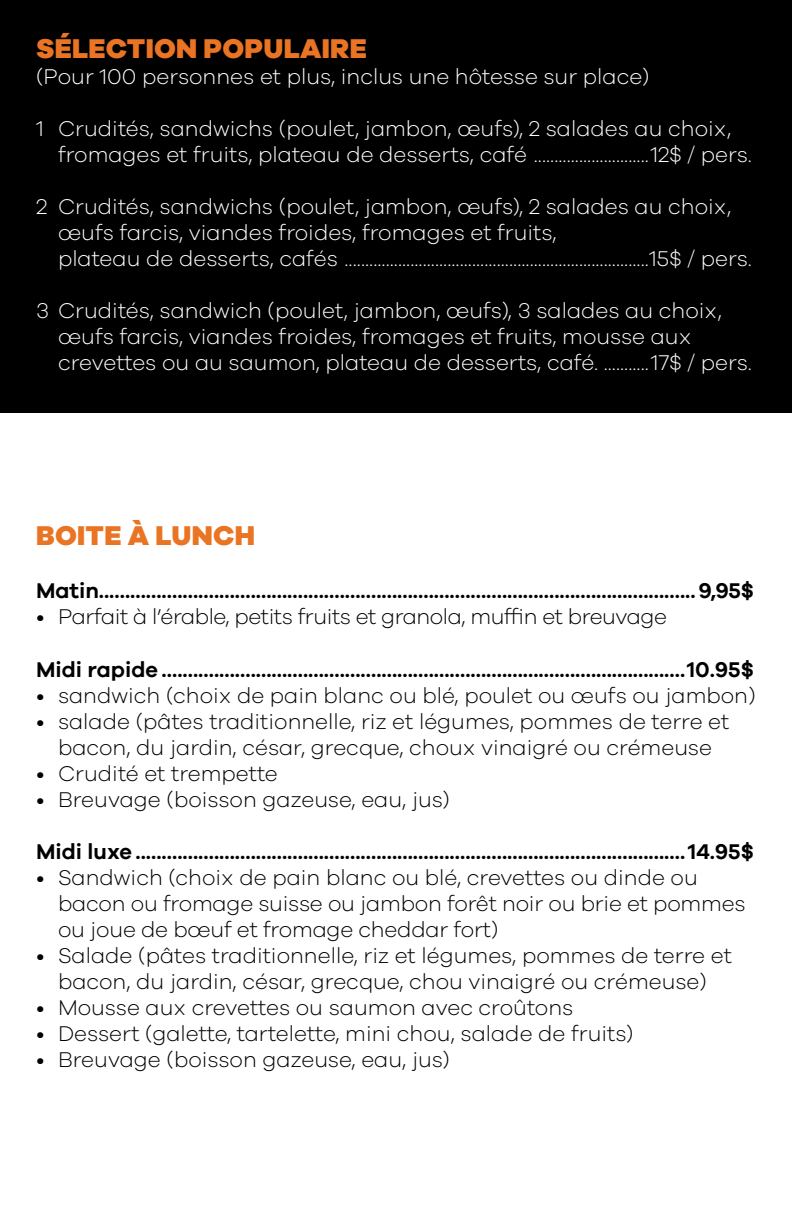
<style>
.page{position:relative;width:792px;height:1224px;background:#fff}
.page>*{position:absolute;margin:0;border:0;box-sizing:border-box;transform-origin:0 0}
.t1{font:800 28px "Galano Grotesque";letter-spacing:.01em;color:#e97423}
.t2{font:300 22px/26px "Galano Grotesque";color:#000;text-align:center}
.t3{font:300 22px/26px "Galano Grotesque";color:#fff}
.t4{font:600 22px "Galano Grotesque";color:#000}
.t5{font:300 22px "Galano Grotesque";letter-spacing:-.02em;color:#000}
</style>
<div class="page">
<div style="left:0;top:0;width:792px;height:412px;background:#000"></div>
<p class="t1" style="left:36px;top:31px;width:332px">SÉLECTION POPULAIRE</p>
<p class="t3" style="left:36px;top:63px;width:615px">(Pour 100 personnes et plus, inclus une hôtesse sur place)</p>
<p class="t3" style="left:58px;top:115px;width:696px;text-indent:-22px">1 Crudités, sandwichs (poulet, jambon, œufs), 2 salades au choix, fromages et fruits, plateau de desserts, café ............................12$ / pers.</p>
<p class="t3" style="left:58px;top:193px;width:696px;text-indent:-22px">2 Crudités, sandwichs (poulet, jambon, œufs), 2 salades au choix, œufs farcis, viandes froides, fromages et fruits,<br>plateau de desserts, cafés ..........................................................................15$ / pers.</p>
<p class="t3" style="left:58px;top:297px;width:696px;text-indent:-22px">3 Crudités, sandwich (poulet, jambon, œufs), 3 salades au choix, œufs farcis, viandes froides, fromages et fruits, mousse aux crevettes ou au saumon, plateau de desserts, café. ...........17$ / pers.</p>
<p class="t1" style="left:36px;top:518px;width:220px">BOITE À LUNCH</p>
<p class="t4" style="left:36px;top:577px;width:719px">Matin..................................................................................................................9,95$</p>
<p class="t5" style="left:36px;top:603px;width:633px">• Parfait à l’érable, petits fruits et granola, muffin et breuvage</p>
<p class="t4" style="left:36px;top:656px;width:719px">Midi rapide ....................................................................................................10.95$</p>
<p class="t2" style="left:36px;top:681px;width:721px">• sandwich (choix de pain blanc ou blé, poulet ou œufs ou jambon)</p>
<p class="t2" style="left:36px;top:707px;width:695px">• salade (pâtes traditionnelle, riz et légumes, pommes de terre et bacon, du jardin, césar, grecque, choux vinaigré ou crémeuse</p>
<p class="t2" style="left:36px;top:759px;width:243px">• Crudité et trempette</p>
<p class="t2" style="left:36px;top:785px;width:415px">• Breuvage (boisson gazeuse, eau, jus)</p>
<p class="t4" style="left:36px;top:838px;width:719px">Midi luxe .........................................................................................................14.95$</p>
<p class="t2" style="left:58px;top:864px;width:689px;text-align:left;text-indent:-22px">• Sandwich (choix de pain blanc ou blé, crevettes ou dinde ou bacon ou fromage suisse ou jambon forêt noir ou brie et pommes ou joue de bœuf et fromage cheddar fort)</p>
<p class="t2" style="left:36px;top:942px;width:697px">• Salade (pâtes traditionnelle, riz et légumes, pommes de terre et bacon, du jardin, césar, grecque, chou vinaigré ou crémeuse)</p>
<p class="t2" style="left:36px;top:994px;width:539px">• Mousse aux crevettes ou saumon avec croûtons</p>
<p class="t2" style="left:36px;top:1020px;width:599px">• Dessert (galette, tartelette, mini chou, salade de fruits)</p>
<p class="t2" style="left:36px;top:1046px;width:415px">• Breuvage (boisson gazeuse, eau, jus)</p>
</div>
